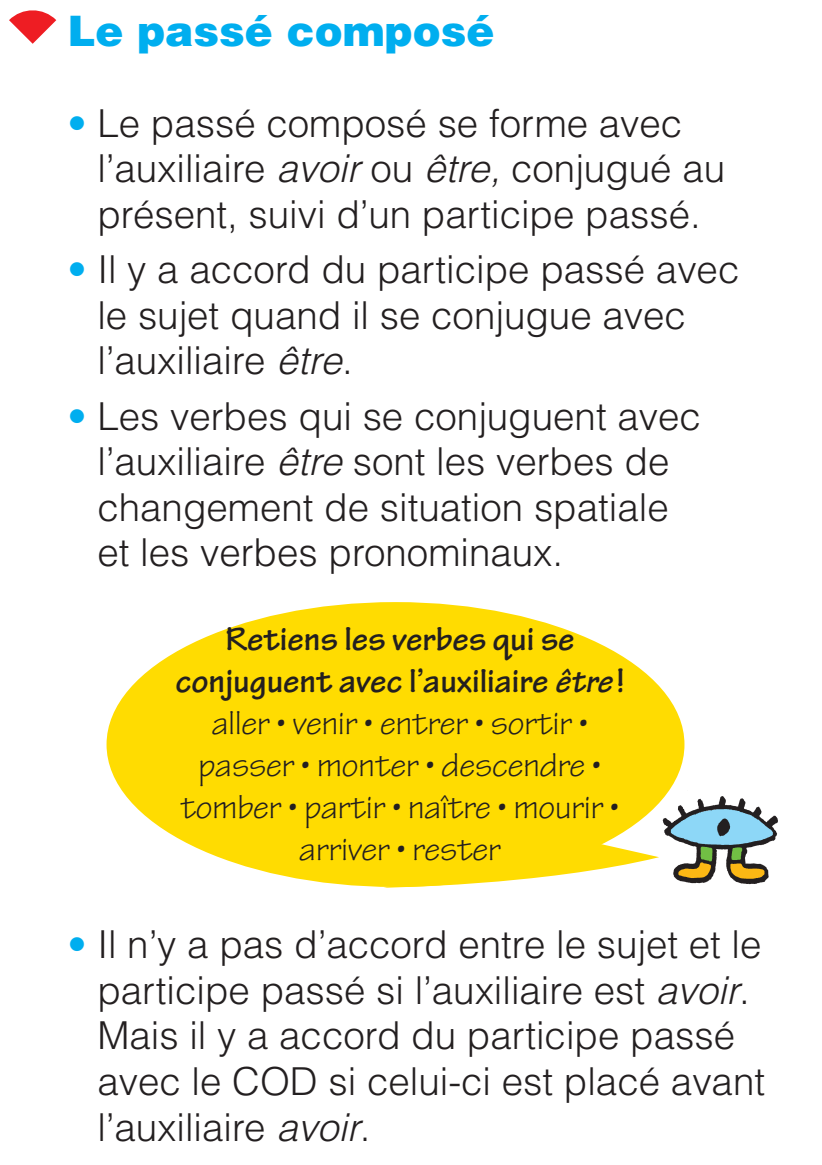
<style>
.page{position:relative;width:822px;height:1165px;background:#fff}
.page>*{position:absolute;margin:0;border:0;box-sizing:border-box;transform-origin:0 0}
.t1{font:900 42px "Helvetica LT Std";color:#00aeef}
.t2{font:300 38.5px/45.5px "Helvetica LT Std";color:#231f20}
.t3{font:35px/42px "Tekton Pro";color:#231f20;text-align:center}
.s1{color:#00aeef}
.s2{font-style:italic}
.s3{font-weight:700}
.s4{font-weight:700;font-style:italic}
</style>
<div class="page">
<svg style="left:9px;top:10px;width:47px;height:34px"></svg>
<div style="left:107px;top:602px;width:577px;height:285px;background:#ffdc01;border-radius:50%"></div>
<svg style="left:383px;top:843px;width:269px;height:44px"></svg>
<img style="left:652px;top:780px;width:126px;height:105px">
<p class="t1" style="left:67px;top:4px;width:429px">Le passé composé</p>
<p class="t2" style="left:97px;top:100px;width:629px;text-indent:-30px"><span class="s1">•</span> Le passé composé se forme avec l’auxiliaire <span class="s2">avoir</span> ou <span class="s2">être,</span> conjugué au présent, suivi d’un participe passé.</p>
<p class="t2" style="left:97px;top:246px;width:643px;text-indent:-30px"><span class="s1">•</span> Il y a accord du participe passé avec le sujet quand il se conjugue avec l’auxiliaire <span class="s2">être</span>.</p>
<p class="t2" style="left:97px;top:393px;width:605px;text-indent:-30px"><span class="s1">•</span> Les verbes qui se conjuguent avec l’auxiliaire <span class="s2">être</span> sont les verbes de changement de situation spatiale et les verbes pronominaux.</p>
<p class="t3" style="left:175px;top:619px;width:451px"><span class="s3">Retiens les verbes qui se conjuguent avec l’auxiliaire</span> <span class="s4">être</span> <span class="s3">! </span>aller • venir • entrer • sortir • passer • monter • descendre • tomber • partir • naître • mourir • arriver • rester</p>
<p class="t2" style="left:97px;top:921px;width:669px;text-indent:-30px"><span class="s1">•</span> Il n’y a pas d’accord entre le sujet et le participe passé si l’auxiliaire est <span class="s2">avoir</span>.<br>Mais il y a accord du participe passé avec le COD si celui-ci est placé avant l’auxiliaire <span class="s2">avoir</span>.</p>
</div>
